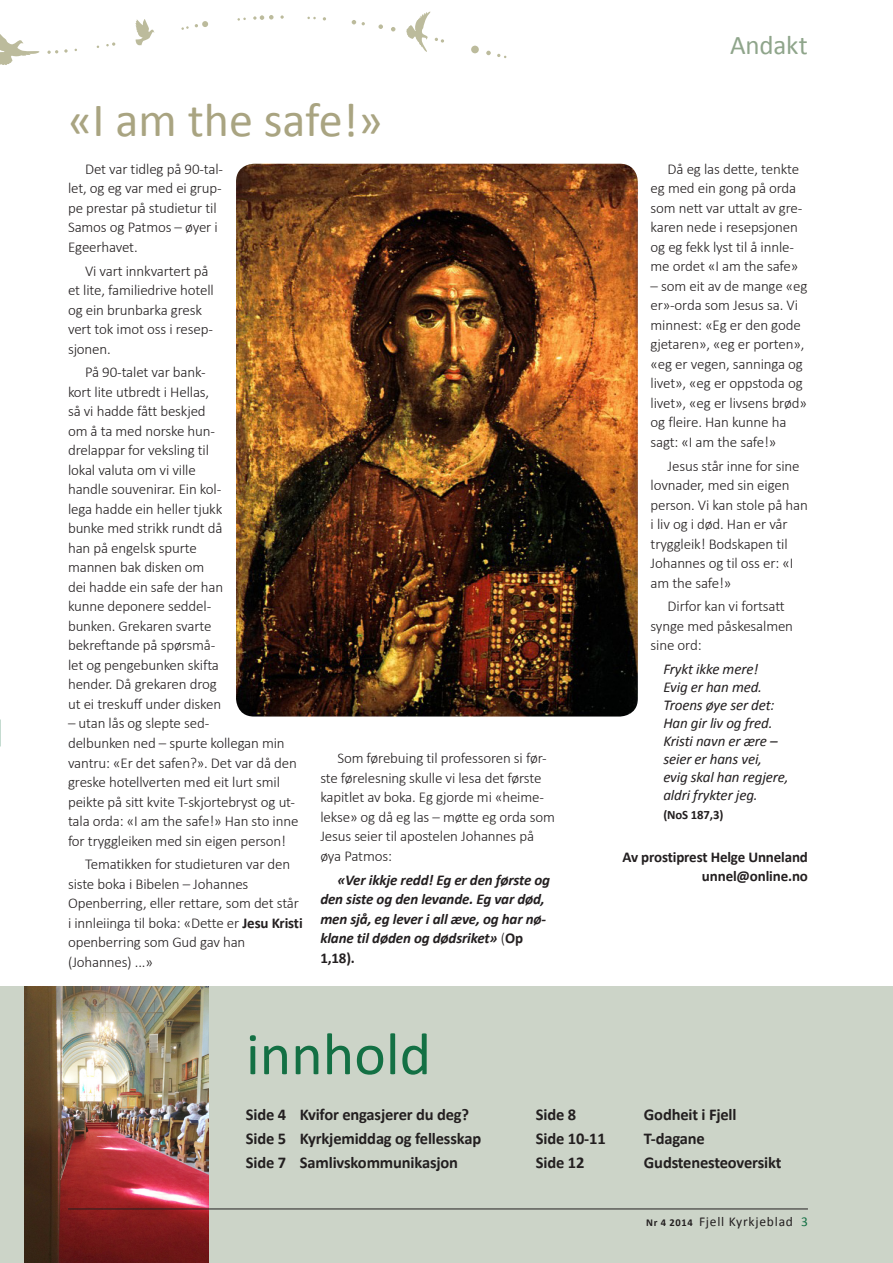
<style>
.page{position:relative;width:893px;height:1263px;background:#fff}
.page>*{position:absolute;margin:0;border:0;box-sizing:border-box;transform-origin:0 0}
.t1{font:60px "Calibri";color:#137044}
.t2{font:48px "Calibri";color:#a9a481}
.t3{font:27px "Calibri";letter-spacing:-.005em;color:#8fa58b}
.Ingress{font:700 16.5px "Calibri";letter-spacing:-.01em;color:#231f20}
.Brødtekst{font:300 15px/19.5px "Calibri";letter-spacing:-.01em;color:#231f20}
.T-dag_tekst{font:italic 15px "Calibri";letter-spacing:-.01em;color:#231f20}
.Brødtekst-2{font:italic 700 15px/19.5px "Calibri";letter-spacing:-.01em;color:#231f20}
.Livets_gang-datoer{font:700 15px "Calibri";letter-spacing:-.01em;color:#231f20}
.t4{font:13.5px "Calibri";letter-spacing:.055em;color:#231f20}
.Livets_gang-datoer-2{font:700 12.75px "Calibri";letter-spacing:-.01em;color:#231f20}
.t5{font:12px "Helvetica Neue LT Std";color:#231f20}
.t6{font:11.25px "Helvetica Neue LT Std";letter-spacing:.025em;color:#231f20}
.s1{font-weight:700}
.s2{font-weight:300;font-style:normal}
.s3{font-style:normal}
.s4{font-weight:700;font-size:10.5px}
.s5{color:#137044}
</style>
<div class="page">
<div style="left:0;top:987px;width:893px;height:276px;background:#ccd4c8"></div>
<img style="left:24px;top:986px;width:184px;height:277px">
<svg style="left:64px;top:49px;width:4px;height:4px"></svg>
<svg style="left:195px;top:21px;width:13px;height:6px"></svg>
<svg style="left:253px;top:15px;width:21px;height:5px"></svg>
<svg style="left:280px;top:15px;width:4px;height:4px"></svg>
<svg style="left:0;top:34px;width:58px;height:31px"></svg>
<svg style="left:237px;top:18px;width:9px;height:3px"></svg>
<svg style="left:378px;top:24px;width:5px;height:5px"></svg>
<svg style="left:352px;top:20px;width:4px;height:4px"></svg>
<svg style="left:391px;top:27px;width:4px;height:4px"></svg>
<svg style="left:307px;top:17px;width:9px;height:2px"></svg>
<svg style="left:106px;top:42px;width:9px;height:4px"></svg>
<svg style="left:181px;top:26px;width:8px;height:4px"></svg>
<svg style="left:406px;top:11px;width:38px;height:41px"></svg>
<div style="left:471px;top:46px;width:8px;height:7px;background:#bcbb9c;border-radius:50%"></div>
<svg style="left:486px;top:51px;width:5px;height:4px"></svg>
<svg style="left:497px;top:54px;width:9px;height:4px"></svg>
<svg style="left:135px;top:19px;width:20px;height:26px"></svg>
<hr style="left:68px;top:1208px;width:740px;height:1px;background:#231f20">
<img style="left:236px;top:164px;width:402px;height:552px">
<p class="t2" style="left:68px;top:90px;width:316px">«I am the safe!»</p>
<p class="Brødtekst" style="left:68px;top:158px;width:157px;text-indent:17px">Det var tidleg på 90-tal&shy;let, og eg var med ei grup&shy;pe prestar på studietur til<br>Samos og Patmos – øyer i<br>Egeerhavet.</p>
<p class="Brødtekst" style="left:68px;top:260px;width:147px;text-indent:17px">Vi vart innkvartert på et lite, familiedrive hotell og ein brunbarka gresk vert tok imot oss i resep&shy;sjonen.</p>
<p class="Brødtekst" style="left:68px;top:362px;width:157px;text-indent:17px">På 90-talet var bank&shy;kort lite utbredt i Hellas, så vi hadde fått beskjed om å ta med norske hun&shy;drelappar for veksling til lokal valuta om vi ville handle souvenirar. Ein kol&shy;lega hadde ein heller tjukk bunke med strikk rundt då han på engelsk spurte mannen bak disken om dei hadde ein safe der han kunne deponere seddel&shy;bunken. Grekaren svarte bekreftande på spørsmå&shy;let og pengebunken skifta hender. Då grekaren drog ut ei treskuff under disken</p>
<p class="Brødtekst" style="left:68px;top:713px;width:232px">– utan lås og slepte sed-<br>delbunken ned – spurte kollegan min vantru: «Er det safen?». Det var då den greske hotellverten med eit lurt smil peikte på sitt kvite T-skjortebryst og ut&shy;tala orda: «I am the safe!» Han sto inne for tryggleiken med sin eigen person!</p>
<p class="Brødtekst" style="left:68px;top:854px;width:236px;text-indent:17px">Tematikken for studieturen var den siste boka i Bibelen – Johannes<br>Openberring, eller rettare, som det står i innleiinga til boka: «Dette er <span class="s1">Jesu Kristi </span>openberring som Gud gav han (Johannes) ...»</p>
<p class="Brødtekst" style="left:320px;top:748px;width:236px;text-indent:17px">Som førebuing til professoren si før&shy;ste førelesning skulle vi lesa det første kapitlet av boka. Eg gjorde mi «heime&shy;lekse» og då eg las – møtte eg orda som Jesus seier til apostelen Johannes på øya Patmos:</p>
<p class="Brødtekst-2" style="left:320px;top:870px;width:231px;text-indent:17px">«Ver ikkje redd! Eg er den første og den siste og den levande. Eg var død, men sjå, eg lever i all æve, og har nø&shy;klane til døden og dødsriket» <span class="s2">(</span><span class="s3">Op<br>1,18).</span></p>
<p class="t6" style="left:228px;top:797px;width:205px">grafisk designmanual DNK primo 2008</p>
<p class="t5" style="left:454px;top:795px;width:8px">9</p>
<p class="t3" style="left:730px;top:28px;width:79px">Andakt</p>
<p class="Brødtekst" style="left:651px;top:158px;width:153px;text-indent:17px">Då eg las dette, tenkte eg med ein gong på orda som nett var uttalt av gre&shy;karen nede i resepsjonen og eg fekk lyst til å innle&shy;me ordet «I am the safe»</p>
<p class="Brødtekst" style="left:651px;top:275px;width:158px">– som eit av de mange «eg er»-orda som Jesus sa. Vi minnest: «Eg er den gode gjetaren», «eg er porten», «eg er vegen, sanninga og livet», «eg er oppstoda og livet», «eg er livsens brød» og fleire. Han kunne ha sagt: «I am the safe!»</p>
<p class="Brødtekst" style="left:651px;top:455px;width:159px;text-indent:17px">Jesus står inne for sine lovnader, med sin eigen person. Vi kan stole på han i liv og i død. Han er vår tryggleik! Bodskapen til<br>Johannes og til oss er: «I am the safe!»</p>
<p class="Brødtekst" style="left:651px;top:596px;width:144px;text-indent:17px">Dirfor kan vi fortsatt synge med påskesalmen sine ord:</p>
<p class="T-dag_tekst" style="left:663px;top:658px;width:96px">Frykt ikke mere!</p>
<p class="T-dag_tekst" style="left:663px;top:676px;width:100px">Evig er han med.</p>
<p class="T-dag_tekst" style="left:663px;top:694px;width:113px">Troens øye ser det:</p>
<p class="T-dag_tekst" style="left:663px;top:712px;width:111px">Han gir liv og fred.</p>
<p class="T-dag_tekst" style="left:663px;top:730px;width:116px">Kristi navn er ære –</p>
<p class="T-dag_tekst" style="left:663px;top:748px;width:100px">seier er hans vei,</p>
<p class="T-dag_tekst" style="left:663px;top:766px;width:127px">evig skal han regjere,</p>
<p class="T-dag_tekst" style="left:663px;top:784px;width:96px">aldri frykter jeg.</p>
<p class="Livets_gang-datoer-2" style="left:663px;top:806px;width:61px">(NoS 187,3)</p>
<p class="Livets_gang-datoer" style="left:623px;top:847px;width:187px">Av prostiprest Helge Unneland</p>
<p class="Livets_gang-datoer" style="left:702px;top:866px;width:108px">unnel@online.no</p>
<p class="t1" style="left:246px;top:1016px;width:187px">innhold</p>
<p class="Ingress" style="left:246px;top:1104px;width:225px">Side 4 Kvifor engasjerer du deg?</p>
<p class="Ingress" style="left:246px;top:1128px;width:237px">Side 5 Kyrkjemiddag og fellesskap</p>
<p class="Ingress" style="left:246px;top:1152px;width:214px">Side 7 Samlivskommunikasjon</p>
<p class="Ingress" style="left:536px;top:1104px;width:42px">Side 8</p>
<p class="Ingress" style="left:644px;top:1104px;width:94px">Godheit i Fjell</p>
<p class="Ingress" style="left:536px;top:1128px;width:71px">Side 10-11</p>
<p class="Ingress" style="left:644px;top:1128px;width:62px">T-dagane</p>
<p class="Ingress" style="left:536px;top:1152px;width:50px">Side 12</p>
<p class="Ingress" style="left:644px;top:1152px;width:139px">Gudstenesteoversikt</p>
<p class="t4" style="left:646px;top:1213px;width:163px"><span class="s4">Nr 4 2014</span> Fjell Kyrkjeblad <span class="s5">3</span></p>
</div>
